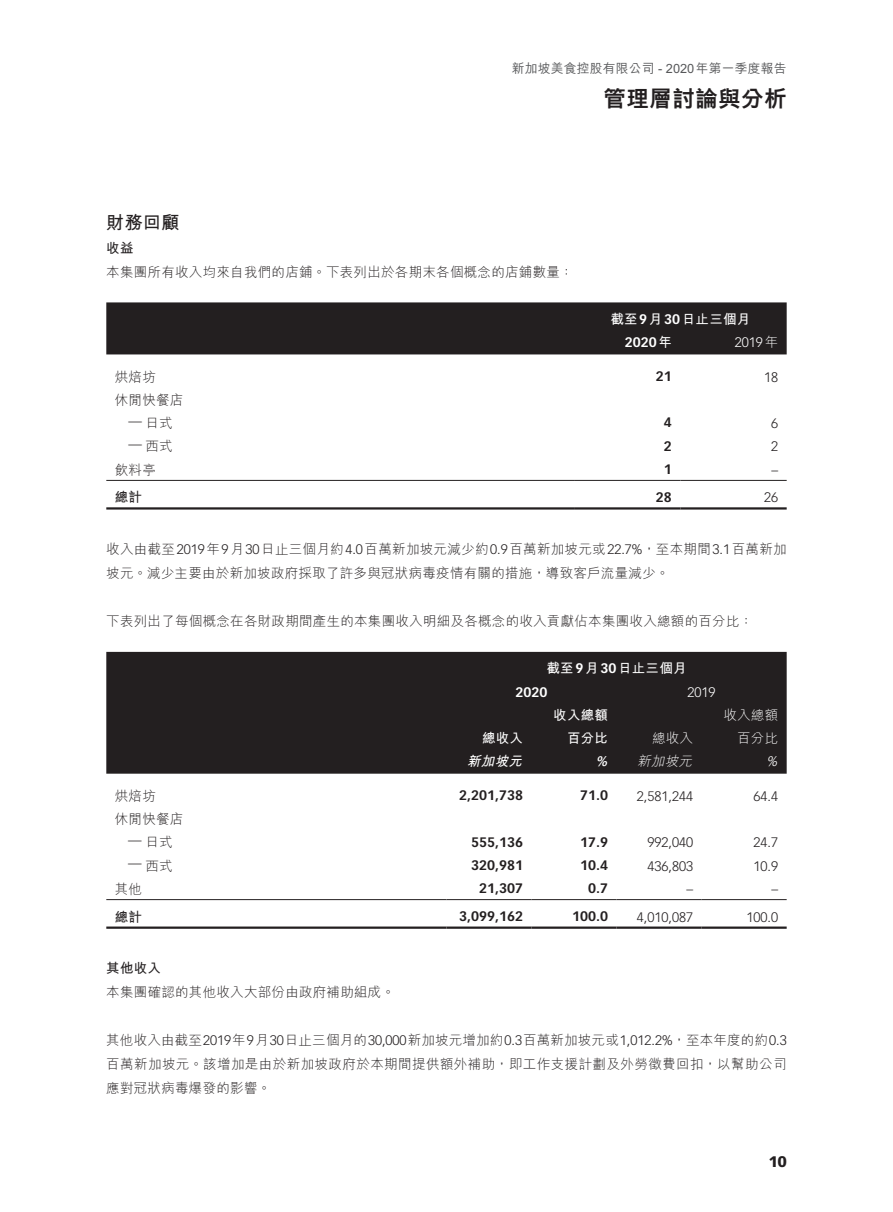
<style>
.page{position:relative;width:893px;height:1212px;background:#fff}
.page>*{position:absolute;margin:0;border:0;box-sizing:border-box;transform-origin:0 0}
.t1{font:800 22.5px "M Hei HK";letter-spacing:.02em;color:#231f20}
.t2{font:700 18px "M Hei HK";color:#231f20}
.t3{font:900 15px "Vectora LT Std";color:#231f20}
.t4{font:300 13.5px/24px "M Hei HK";letter-spacing:.02em;color:#231f20}
.t5{font:700 13.5px "Vectora LT Std";color:#231f20}
.t6{font:300 13.5px "Vectora LT Std";color:#231f20}
.t7{font:700 13.5px/23.2px "M Hei HK";letter-spacing:.02em;color:#fff;text-align:right}
.t8{font:700 13.5px "M Hei HK";letter-spacing:.02em;color:#231f20}
.t9{font:300 13.5px/23.2px "M Hei HK";letter-spacing:.02em;color:#fff;text-align:right}
.t10{font:700 13.5px "Vectora LT Std";color:#fff}
.t11{font:300 13.5px "Vectora LT Std";color:#fff}
.t12{font:italic 700 13.5px "M Hei HK";color:#fff}
.t13{font:italic 300 13.5px "M Hei HK";color:#fff}
.t14{font:italic 700 13.5px "Vectora LT Std";color:#fff}
.t15{font:italic 300 13.5px "Vectora LT Std";color:#fff}
.t16{font:500 12.75px "M Hei HK";letter-spacing:.02em;color:#57585a}
.s1{font-family:"Vectora LT Std"}
.s2{font-family:"M Hei HK"}
</style>
<div class="page">
<div style="left:106px;top:302px;width:681px;height:52px;background:#231f20"></div>
<hr style="left:106px;top:480px;width:468px;height:1px;background:#231f20">
<hr style="left:574px;top:480px;width:106px;height:1px;background:#231f20">
<hr style="left:680px;top:480px;width:107px;height:1px;background:#231f20">
<hr style="left:106px;top:507px;width:468px;height:2px;background:#231f20">
<hr style="left:574px;top:507px;width:106px;height:2px;background:#231f20">
<hr style="left:680px;top:507px;width:107px;height:2px;background:#231f20">
<div style="left:106px;top:652px;width:681px;height:122px;background:#231f20"></div>
<hr style="left:106px;top:899px;width:340px;height:1px;background:#231f20">
<hr style="left:446px;top:899px;width:85px;height:1px;background:#231f20">
<hr style="left:531px;top:899px;width:86px;height:1px;background:#231f20">
<hr style="left:617px;top:899px;width:85px;height:1px;background:#231f20">
<hr style="left:702px;top:899px;width:85px;height:1px;background:#231f20">
<hr style="left:106px;top:926px;width:340px;height:3px;background:#231f20">
<hr style="left:446px;top:926px;width:85px;height:3px;background:#231f20">
<hr style="left:531px;top:926px;width:86px;height:3px;background:#231f20">
<hr style="left:617px;top:926px;width:85px;height:3px;background:#231f20">
<hr style="left:702px;top:926px;width:85px;height:3px;background:#231f20">
<p class="t16" style="left:512px;top:59px;width:276px">新加坡美食控股有限公司 - 2020年第一季度報告</p>
<h1 class="t1" style="left:603px;top:87px;width:185px">管理層討論與分析</h1>
<h2 class="t2" style="left:106px;top:209px;width:75px">財務回顧</h2>
<p class="t8" style="left:106px;top:238px;width:29px">收益</p>
<p class="t4" style="left:106px;top:260px;width:469px">本集團所有收入均來自我們的店鋪。下表列出於各期末各個概念的店鋪數量：</p>
<p class="t7" style="left:610px;top:306px;width:142px">截至<span class="s1">9</span>月<span class="s1">30</span>日止三個月</p>
<p class="t10" style="left:625px;top:334px;width:49px">2020<span class="s2">年</span></p>
<p class="t11" style="left:735px;top:335px;width:45px">2019<span class="s2">年</span></p>
<p class="t4" style="left:115px;top:364px;width:43px">烘焙坊</p>
<p class="t5" style="left:656px;top:368px;width:17px">21</p>
<p class="t6" style="left:764px;top:369px;width:16px">18</p>
<p class="t4" style="left:115px;top:388px;width:70px">休閒快餐店</p>
<p class="t4" style="left:128px;top:411px;width:46px"><span class="s1">—</span> 日式</p>
<p class="t5" style="left:664px;top:414px;width:9px">4</p>
<p class="t6" style="left:771px;top:415px;width:9px">6</p>
<p class="t4" style="left:128px;top:434px;width:46px"><sup>—</sup> 西式</p>
<p class="t5" style="left:664px;top:438px;width:9px">2</p>
<p class="t6" style="left:771px;top:439px;width:9px">2</p>
<p class="t4" style="left:115px;top:457px;width:43px">飲料亭</p>
<p class="t5" style="left:664px;top:461px;width:9px">1</p>
<p class="t6" style="left:771px;top:462px;width:8px">–</p>
<p class="t8" style="left:115px;top:487px;width:29px">總計</p>
<p class="t5" style="left:656px;top:489px;width:17px">28</p>
<p class="t6" style="left:764px;top:490px;width:16px">26</p>
<p class="t4" style="left:106px;top:537px;width:682px">收入由截至<span class="s1">2019</span>年<span class="s1">9</span>月<span class="s1">30</span>日止三個月約<span class="s1">4.0</span>百萬新加坡元減少約<span class="s1">0.9</span>百萬新加坡元或<span class="s1">22.7%</span>，至本期間<span class="s1">3.1</span>百萬新加坡元。減少主要由於新加坡政府採取了許多與冠狀病毒疫情有關的措施，導致客戶流量減少。</p>
<p class="t4" style="left:106px;top:609px;width:648px">下表列出了每個概念在各財政期間產生的本集團收入明細及各概念的收入貢獻佔本集團收入總額的百分比：</p>
<p class="t7" style="left:546px;top:656px;width:142px">截至<span class="s1">9</span>月<span class="s1">30</span>日止三個月</p>
<p class="t10" style="left:516px;top:684px;width:33px">2020</p>
<p class="t11" style="left:688px;top:684px;width:30px">2019</p>
<p class="t7" style="left:482px;top:725px;width:43px">總收入</p>
<p class="t9" style="left:723px;top:703px;width:56px">收入總額百分比</p>
<p class="t7" style="left:553px;top:702px;width:56px">收入總額百分比</p>
<p class="t9" style="left:652px;top:726px;width:43px">總收入</p>
<p class="t12" style="left:467px;top:752px;width:60px">新加坡元</p>
<p class="t14" style="left:596px;top:753px;width:16px">%</p>
<p class="t13" style="left:637px;top:754px;width:59px">新加坡元</p>
<p class="t15" style="left:766px;top:754px;width:15px">%</p>
<p class="t4" style="left:115px;top:783px;width:43px">烘焙坊</p>
<p class="t5" style="left:459px;top:787px;width:65px">2,201,738</p>
<p class="t5" style="left:580px;top:787px;width:29px">71.0</p>
<p class="t6" style="left:637px;top:788px;width:58px">2,581,244</p>
<p class="t6" style="left:754px;top:788px;width:26px">64.4</p>
<p class="t4" style="left:115px;top:807px;width:70px">休閒快餐店</p>
<p class="t4" style="left:128px;top:830px;width:46px"><sup>—</sup> 日式</p>
<p class="t5" style="left:471px;top:834px;width:53px">555,136</p>
<p class="t5" style="left:580px;top:834px;width:29px">17.9</p>
<p class="t6" style="left:647px;top:835px;width:47px">992,040</p>
<p class="t6" style="left:754px;top:835px;width:26px">24.7</p>
<p class="t4" style="left:128px;top:853px;width:46px"><sup>—</sup> 西式</p>
<p class="t5" style="left:471px;top:857px;width:53px">320,981</p>
<p class="t5" style="left:580px;top:857px;width:29px">10.4</p>
<p class="t6" style="left:647px;top:858px;width:47px">436,803</p>
<p class="t6" style="left:754px;top:858px;width:26px">10.9</p>
<p class="t4" style="left:115px;top:876px;width:29px">其他</p>
<p class="t5" style="left:479px;top:880px;width:45px">21,307</p>
<p class="t5" style="left:588px;top:880px;width:21px">0.7</p>
<p class="t6" style="left:686px;top:881px;width:8px">–</p>
<p class="t6" style="left:771px;top:881px;width:8px">–</p>
<p class="t8" style="left:115px;top:907px;width:29px">總計</p>
<p class="t5" style="left:459px;top:908px;width:65px">3,099,162</p>
<p class="t5" style="left:572px;top:908px;width:37px">100.0</p>
<p class="t6" style="left:637px;top:909px;width:58px">4,010,087</p>
<p class="t6" style="left:747px;top:909px;width:33px">100.0</p>
<p class="t8" style="left:106px;top:958px;width:56px">其他收入</p>
<p class="t4" style="left:106px;top:980px;width:290px">本集團確認的其他收入大部份由政府補助組成。</p>
<p class="t4" style="left:106px;top:1028px;width:682px;text-align:justify">其他收入由截至<span class="s1">2019</span>年<span class="s1">9</span>月<span class="s1">30</span>日止三個月的<span class="s1">30,000</span>新加坡元增加約<span class="s1">0.3</span>百萬新加坡元或<span class="s1">1,012.2%</span>，至本年度的約<span class="s1">0.3</span>百萬新加坡元。該增加是由於新加坡政府於本期間提供額外補助，即工作支援計劃及外勞徵費回扣，以幫助公司應對冠狀病毒爆發的影響。</p>
<p class="t3" style="left:769px;top:1152px;width:19px">10</p>
</div>
